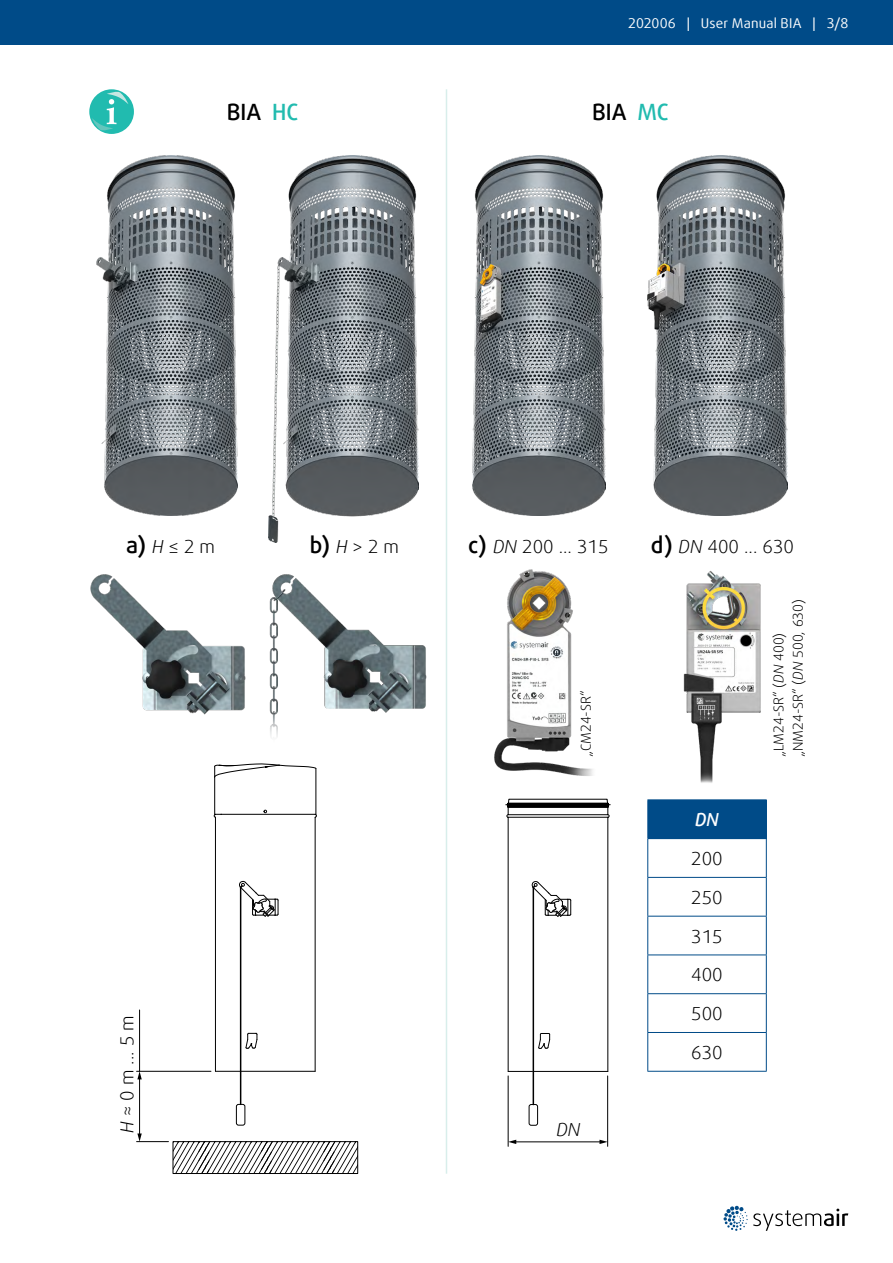
<style>
.page{position:relative;width:893px;height:1263px;background:#fff}
.page>*{position:absolute;margin:0;border:0;box-sizing:border-box;transform-origin:0 0}
.t1{font:500 22.5px "Daxline Offc Pro";color:#000}
.t2{font:300 18px/38.7px "Daxline Offc Pro";color:#000;text-align:justify}
.t3{font:italic 500 18px "Daxline Offc Pro";color:#fff}
.t4{font:italic 300 18px "Daxline Offc Pro";color:#000}
.t5{font:300 13.5px/19.5px "Daxline Offc Pro";color:#000}
.t6{font:13.5px "Daxline Offc Pro";letter-spacing:.01em;color:#fff}
.s1{color:#21bbaf}
.s2{font-weight:500;font-size:22.5px}
.s3{font-style:italic}
</style>
<div class="page">
<svg style="left:723px;top:1205px;width:125px;height:26px"></svg>
<div style="left:0;top:0;width:893px;height:45px;background:#004b88"></div>
<img style="left:268px;top:155px;width:151px;height:387px">
<svg style="left:89px;top:89px;width:45px;height:45px"></svg>
<svg style="left:92px;top:90px;width:36px;height:42px;background:#4fc8be"></svg>
<img style="left:473px;top:155px;width:133px;height:361px">
<img style="left:648px;top:155px;width:139px;height:361px">
<hr style="left:446px;top:89px;width:1px;height:1085px;background:#d8eeeb">
<img style="left:683px;top:571px;width:78px;height:212px">
<img style="left:494px;top:569px;width:99px;height:207px">
<img style="left:269px;top:574px;width:158px;height:163px">
<img style="left:90px;top:574px;width:156px;height:141px">
<img style="left:96px;top:155px;width:141px;height:361px">
<div style="left:648px;top:800px;width:118px;height:39px;background:#004b88"></div>
<hr style="left:647px;top:799px;width:120px;height:1px;background:#004b88">
<hr style="left:647px;top:800px;width:1px;height:38px;background:#004b88">
<hr style="left:766px;top:800px;width:1px;height:38px;background:#004b88">
<hr style="left:647px;top:838px;width:120px;height:1px;background:#004b88">
<hr style="left:647px;top:839px;width:1px;height:38px;background:#004b88">
<hr style="left:766px;top:839px;width:1px;height:38px;background:#004b88">
<hr style="left:647px;top:877px;width:120px;height:1px;background:#004b88">
<hr style="left:647px;top:878px;width:1px;height:38px;background:#004b88">
<hr style="left:766px;top:878px;width:1px;height:38px;background:#004b88">
<hr style="left:647px;top:916px;width:120px;height:1px;background:#004b88">
<hr style="left:647px;top:916px;width:1px;height:38px;background:#004b88">
<hr style="left:766px;top:916px;width:1px;height:38px;background:#004b88">
<hr style="left:647px;top:954px;width:120px;height:1px;background:#004b88">
<hr style="left:647px;top:955px;width:1px;height:38px;background:#004b88">
<hr style="left:766px;top:955px;width:1px;height:38px;background:#004b88">
<hr style="left:647px;top:993px;width:120px;height:1px;background:#004b88">
<hr style="left:647px;top:994px;width:1px;height:38px;background:#004b88">
<hr style="left:766px;top:994px;width:1px;height:38px;background:#004b88">
<hr style="left:647px;top:1032px;width:120px;height:1px;background:#004b88">
<hr style="left:647px;top:1033px;width:1px;height:38px;background:#004b88">
<hr style="left:766px;top:1033px;width:1px;height:38px;background:#004b88">
<hr style="left:647px;top:1071px;width:120px;height:1px;background:#004b88">
<svg style="left:245px;top:1032px;width:13px;height:17px"></svg>
<hr style="left:240px;top:1071px;width:75px;height:1px;background:#000">
<svg style="left:215px;top:1071px;width:25px;height:1px"></svg>
<hr style="left:215px;top:817px;width:1px;height:254px;background:#000">
<hr style="left:315px;top:817px;width:1px;height:254px;background:#000">
<hr style="left:222px;top:814px;width:94px;height:1px;background:#000">
<svg style="left:213px;top:813px;width:9px;height:5px"></svg>
<hr style="left:214px;top:766px;width:1px;height:48px;background:#000">
<hr style="left:316px;top:768px;width:1px;height:46px;background:#000">
<svg style="left:214px;top:763px;width:103px;height:15px"></svg>
<hr style="left:240px;top:887px;width:1px;height:217px;background:#000">
<div style="left:236px;top:1104px;width:9px;height:21px;border:1px solid #000;border-radius:2px"></div>
<svg style="left:239px;top:881px;width:40px;height:36px"></svg>
<hr style="left:139px;top:1010px;width:1px;height:61px;background:#000">
<svg style="left:175px;top:1143px;width:181px;height:29px"></svg>
<div style="left:173px;top:1141px;width:185px;height:33px;border:1px solid #000"></div>
<hr style="left:137px;top:1071px;width:74px;height:1px;background:#000">
<hr style="left:137px;top:1141px;width:31px;height:1px;background:#000">
<hr style="left:139px;top:1078px;width:1px;height:57px;background:#000">
<svg style="left:137px;top:1071px;width:5px;height:8px"></svg>
<svg style="left:137px;top:1133px;width:5px;height:8px"></svg>
<svg style="left:538px;top:1033px;width:12px;height:16px"></svg>
<hr style="left:533px;top:1071px;width:75px;height:1px;background:#000">
<svg style="left:508px;top:1071px;width:24px;height:1px"></svg>
<hr style="left:508px;top:817px;width:1px;height:254px;background:#000">
<hr style="left:607px;top:817px;width:1px;height:254px;background:#000">
<hr style="left:533px;top:887px;width:1px;height:217px;background:#000">
<div style="left:529px;top:1104px;width:9px;height:22px;border:1px solid #000;border-radius:2px"></div>
<svg style="left:531px;top:881px;width:40px;height:36px"></svg>
<hr style="left:508px;top:1076px;width:1px;height:70px;background:#000">
<hr style="left:607px;top:1076px;width:1px;height:70px;background:#000">
<hr style="left:515px;top:1141px;width:86px;height:1px;background:#000">
<svg style="left:508px;top:1140px;width:8px;height:4px"></svg>
<svg style="left:599px;top:1140px;width:9px;height:4px"></svg>
<div style="left:508px;top:807px;width:100px;height:8px;border:1px solid #000"></div>
<hr style="left:508px;top:817px;width:100px;height:1px;background:#000">
<div style="left:507px;top:803px;width:102px;height:4px;border:1px solid #000"></div>
<div style="left:508px;top:799px;width:100px;height:5px;border:1px solid #000"></div>
<hr style="left:506px;top:804px;width:104px;height:1px;background:#000">
<p class="t6" style="left:628px;top:14px;width:222px">202006 | User Manual BIA | 3/8</p>
<p class="t1" style="left:227px;top:97px;width:73px">BIA <span class="s1">HC</span></p>
<p class="t1" style="left:592px;top:97px;width:78px">BIA <span class="s1">MC</span></p>
<p class="t2" style="left:126px;top:528px;width:90px"><span class="s2">a)</span> <span class="s3">H</span> ≤ 2 m</p>
<p class="t2" style="left:310px;top:528px;width:91px"><span class="s2">b)</span> <span class="s3">H</span> &gt; 2 m</p>
<p class="t2" style="left:468px;top:528px;width:142px"><span class="s2">c)</span> <span class="s3">DN</span> 200 ... 315</p>
<p class="t2" style="left:108px;top:1133px;width:119px;rotate:-90deg"><span class="s3">H</span>≈0m...5m</p>
<p class="t5" style="left:576px;top:757px;width:68px;rotate:-90deg">„CM24-SR“</p>
<p class="t4" style="left:556px;top:1117px;width:26px">DN</p>
<p class="t2" style="left:651px;top:528px;width:145px"><span class="s2">d)</span> <span class="s3">DN</span> 400 ... 630</p>
<p class="t3" style="left:695px;top:808px;width:25px">DN</p>
<p class="t2" style="left:691px;top:839px;width:33px">200<br>250<br>315<br>400<br>500<br>630</p>
<p class="t5" style="left:769px;top:757px;width:159px;rotate:-90deg">„LM24-SR“ (<span class="s3">DN</span> 400) „NM24-SR“ (<span class="s3">DN</span> 500, 630)</p>
</div>
